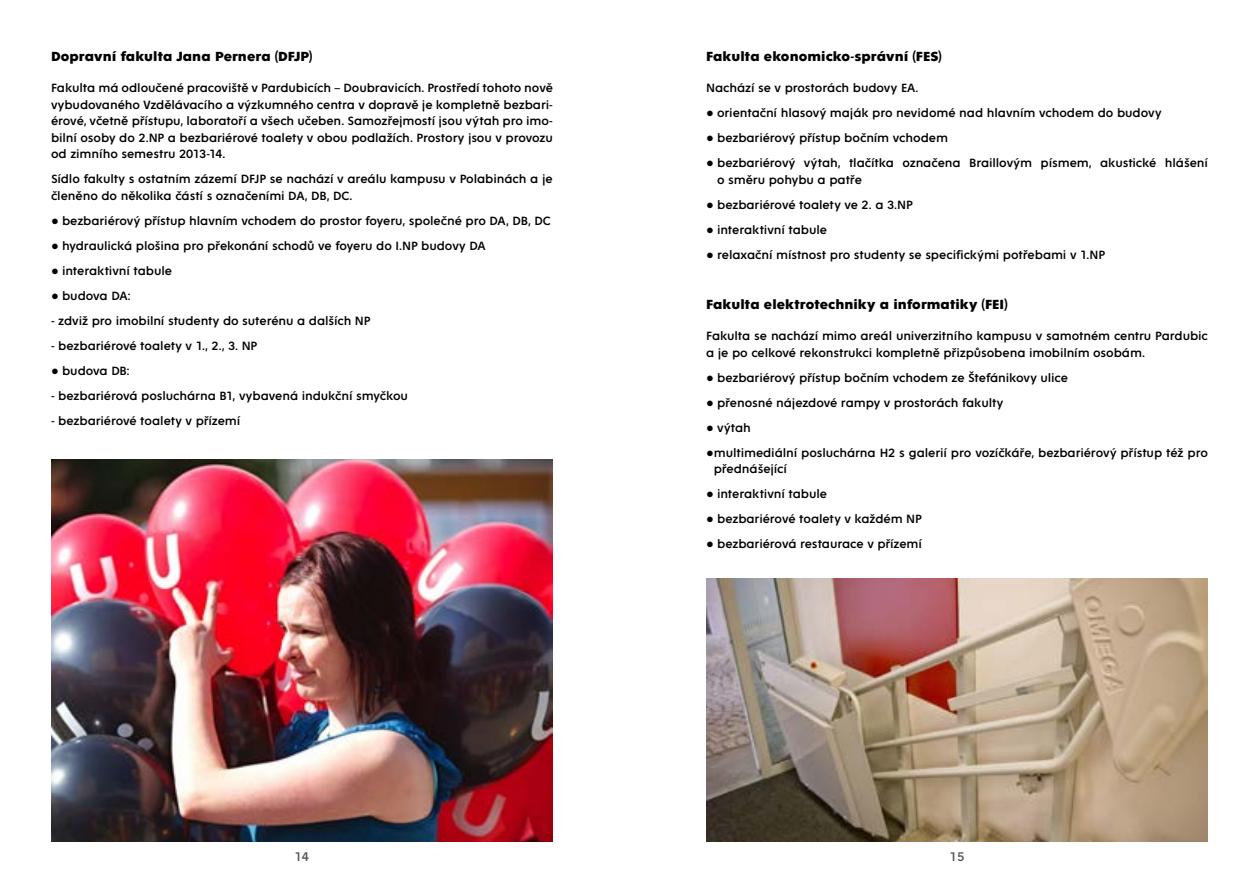
<style>
.page{position:relative;width:1259px;height:893px;background:#fff}
.page>*{position:absolute;margin:0;border:0;box-sizing:border-box;transform-origin:0 0}
.t1{font:700 14.25px "Fenomen Sans";letter-spacing:.005em;color:#000}
.t2{font:13.5px "Fenomen Sans";color:#575756}
.t3{font:12.9px/16.5px "Fenomen Sans";letter-spacing:-.01em;color:#000}
.s1{font-family:"Arial"}
</style>
<div class="page">
<img style="left:51px;top:459px;width:502px;height:383px">
<img style="left:706px;top:578px;width:502px;height:264px">
<p class="t1" style="left:51px;top:49px;width:263px">Dopravní fakulta Jana Pernera (DFJP)</p>
<p class="t3" style="left:51px;top:80px;width:503px;text-align:justify">Fakulta má odloučené pracoviště v Pardubicích – Doubravicích. Prostředí tohoto nově vybudovaného Vzdělávacího a výzkumného centra v dopravě je kompletně bezbari&shy;érové, včetně přístupu, laboratoří a všech učeben. Samozřejmostí jsou výtah pro imo&shy;bilní osoby do 2.NP a bezbariérové toalety v obou podlažích. Prostory jsou v provozu od zimního semestru 2013-14.</p>
<p class="t3" style="left:51px;top:171px;width:503px">Sídlo fakulty s ostatním zázemí DFJP se nachází v areálu kampusu v Polabinách a je členěno do několika částí s označeními DA, DB, DC.</p>
<p class="t3" style="left:51px;top:213px;width:501px"><span class="s1">●</span> bezbariérový přístup hlavním vchodem do prostor foyeru, společné pro DA, DB, DC</p>
<p class="t3" style="left:51px;top:238px;width:436px"><span class="s1">●</span> hydraulická plošina pro překonání schodů ve foyeru do I.NP budovy DA</p>
<p class="t3" style="left:51px;top:263px;width:122px"><span class="s1">●</span> interaktivní tabule</p>
<p class="t3" style="left:51px;top:288px;width:81px"><span class="s1">●</span> budova DA:</p>
<p class="t3" style="left:51px;top:313px;width:321px">- zdviž pro imobilní studenty do suterénu a dalších NP</p>
<p class="t3" style="left:51px;top:338px;width:208px">- bezbariérové toalety v 1., 2., 3. NP</p>
<p class="t3" style="left:51px;top:363px;width:80px"><span class="s1">●</span> budova DB:</p>
<p class="t3" style="left:51px;top:388px;width:358px">- bezbariérová posluchárna B1, vybavená indukční smyčkou</p>
<p class="t3" style="left:51px;top:413px;width:191px">- bezbariérové toalety v přízemí</p>
<p class="t1" style="left:706px;top:49px;width:237px">Fakulta ekonomicko-správní (FES)</p>
<p class="t3" style="left:706px;top:80px;width:214px">Nachází se v prostorách budovy EA.</p>
<p class="t3" style="left:706px;top:105px;width:457px"><span class="s1">●</span> orientační hlasový maják pro nevidomé nad hlavním vchodem do budovy</p>
<p class="t3" style="left:706px;top:130px;width:243px"><span class="s1">●</span> bezbariérový přístup bočním vchodem</p>
<p class="t3" style="left:717px;top:155px;width:492px;text-indent:-11px"><span class="s1">●</span> bezbariérový výtah, tlačítka označena Braillovým písmem, akustické hlášení o směru pohybu a patře</p>
<p class="t3" style="left:706px;top:197px;width:208px"><span class="s1">●</span> bezbariérové toalety ve 2. a 3.NP</p>
<p class="t3" style="left:706px;top:222px;width:122px"><span class="s1">●</span> interaktivní tabule</p>
<p class="t3" style="left:706px;top:247px;width:400px"><span class="s1">●</span> relaxační místnost pro studenty se specifickými potřebami v 1.NP</p>
<p class="t1" style="left:706px;top:297px;width:303px">Fakulta elektrotechniky a informatiky (FEI)</p>
<p class="t3" style="left:706px;top:328px;width:503px">Fakulta se nachází mimo areál univerzitního kampusu v samotném centru Pardubic a je po celkové rekonstrukci kompletně přizpůsobena imobilním osobám.</p>
<p class="t3" style="left:706px;top:370px;width:363px"><span class="s1">●</span> bezbariérový přístup bočním vchodem ze Štefánikovy ulice</p>
<p class="t3" style="left:706px;top:395px;width:299px"><span class="s1">●</span> přenosné nájezdové rampy v prostorách fakulty</p>
<p class="t3" style="left:706px;top:420px;width:46px"><span class="s1">●</span> výtah</p>
<p class="t3" style="left:714px;top:445px;width:496px;text-indent:-8px"><span class="s1">●</span>multimediální posluchárna H2 s galerií pro vozíčkáře, bezbariérový přístup též pro přednášející</p>
<p class="t3" style="left:706px;top:486px;width:122px"><span class="s1">●</span> interaktivní tabule</p>
<p class="t3" style="left:706px;top:511px;width:217px"><span class="s1">●</span> bezbariérové toalety v každém NP</p>
<p class="t3" style="left:706px;top:536px;width:217px"><span class="s1">●</span> bezbariérová restaurace v přízemí</p>
<p class="t2" style="left:294px;top:850px;width:16px">14</p>
<p class="t2" style="left:949px;top:850px;width:16px">15</p>
</div>
